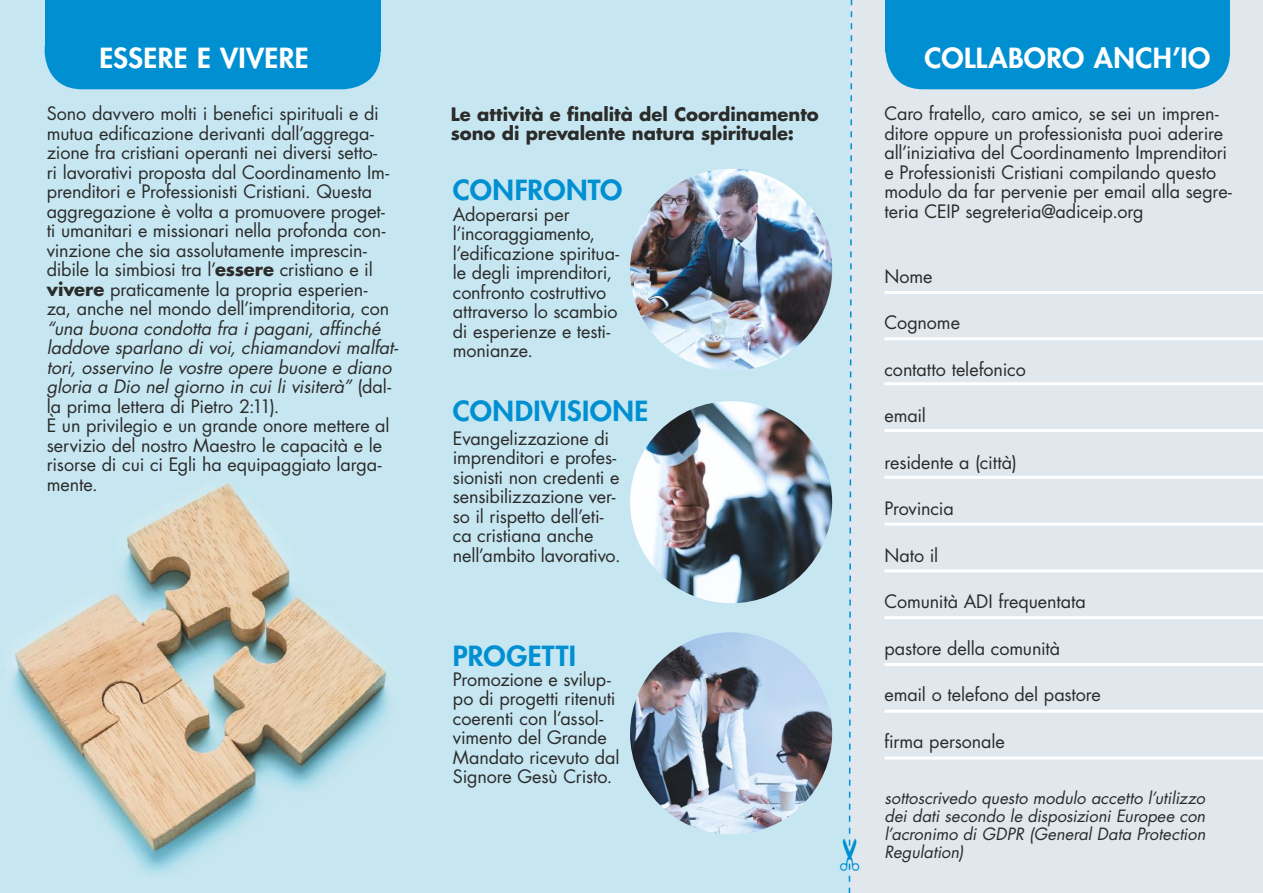
<style>
.page{position:relative;width:1263px;height:893px;background:#fff}
.page>*{position:absolute;margin:0;border:0;box-sizing:border-box;transform-origin:0 0}
.t1{font:800 27px "Futura";letter-spacing:.015em;color:#fff;scale:1.05 1}
.t2{font:800 27px "Futura";letter-spacing:.01em;color:#0090d2;scale:1.05 1}
.t3{font:18px/19.5px "Futura";letter-spacing:-.005em;color:#2b2b2a}
.t4{font:700 18px/19.5px "Futura";color:#2b2b2a}
.t5{font:italic 16.5px/18px "Futura";color:#2b2b2a;text-align:justify}
.s1{font-weight:700}
.s2{font-style:italic}
</style>
<div class="page">
<img style="left:0;top:0;width:840px;height:893px">
<div style="left:850px;top:0;width:413px;height:893px;background:#e0e8ee"></div>
<div style="left:885px;top:13px;width:345px;height:76px;background:#0090d2;border-radius:37px"></div>
<div style="left:45px;top:13px;width:336px;height:76px;background:#0090d2;border-radius:37px"></div>
<div style="left:885px;top:0;width:345px;height:51px;background:#0090d2"></div>
<div style="left:45px;top:0;width:336px;height:51px;background:#0090d2"></div>
<hr style="left:884px;top:291px;width:379px;height:3px;background:#fff">
<hr style="left:884px;top:337px;width:379px;height:3px;background:#fff">
<hr style="left:884px;top:382px;width:379px;height:3px;background:#fff">
<hr style="left:884px;top:429px;width:379px;height:3px;background:#fff">
<hr style="left:884px;top:476px;width:379px;height:3px;background:#fff">
<hr style="left:884px;top:523px;width:379px;height:3px;background:#fff">
<hr style="left:884px;top:569px;width:379px;height:3px;background:#fff">
<hr style="left:884px;top:616px;width:379px;height:3px;background:#fff">
<hr style="left:884px;top:663px;width:379px;height:3px;background:#fff">
<hr style="left:884px;top:710px;width:379px;height:3px;background:#fff">
<hr style="left:884px;top:756px;width:379px;height:3px;background:#fff">
<img style="left:630px;top:169px;width:202px;height:202px;border-radius:101px">
<img style="left:630px;top:401px;width:202px;height:202px;border-radius:101px">
<img style="left:630px;top:632px;width:202px;height:202px;border-radius:101px">
<svg style="left:840px;top:0;width:13px;height:893px"></svg>
<h1 class="t1" style="left:99px;top:40px;width:15px">ESSERE</h1>
<h1 class="t1" style="left:197px;top:40px;width:37px">E VIVERE</h1>
<h1 class="t1" style="left:924px;top:40px;width:115px">CO LLABORO</h1>
<h1 class="t1" style="left:1094px;top:40px;width:20px">ANCH</h1>
<h1 class="t1" style="left:1172px;top:40px;width:38px">’IO</h1>
<p class="t3" style="left:47px;top:104px;width:344px">Sono davvero molti i benefici spirituali e di mutua edificazione derivanti dall’aggrega&shy;zione fra cristiani operanti nei diversi setto&shy;ri lavorativi proposta dal Coordinamento Im&shy;prenditori e Professionisti Cristiani. Questa aggregazione è volta a promuovere proget&shy;ti umanitari e missionari nella profonda con&shy;vinzione che sia assolutamente imprescin&shy;dibile la simbiosi tra l’<span class="s1">essere</span> cristiano e il <span class="s1">vivere</span> praticamente la propria esperien&shy;za, anche nel mondo dell’imprenditoria, con</p>
<p class="t3" style="left:47px;top:318px;width:353px"><span class="s2">“una buona condotta fra i pagani, affinché laddove sparlano di voi, chiamandovi malfat&shy;tori, osservino le vostre opere buone e diano gloria a Dio nel giorno in cui li visiterà”</span> (dal&shy;la prima lettera di Pietro 2:11).<br>È un privilegio e un grande onore mettere al servizio del nostro Maestro le capacità e le risorse di cui ci Egli ha equipaggiato larga&shy;mente.</p>
<p class="t3" style="left:884px;top:104px;width:349px">Caro fratello, caro amico, se sei un impren&shy;ditore oppure un professionista puoi aderire all’iniziativa del Coordinamento Imprenditori e Professionisti Cristiani compilando questo modulo da far pervenie per email alla segre&shy;teria CEIP segreteria@adiceip.org</p>
<p class="t4" style="left:451px;top:104px;width:370px">Le attività e finalità del Coordinamento sono di prevalente natura spirituale:</p>
<h1 class="t2" style="left:453px;top:172px;width:163px">CONFRONTO</h1>
<p class="t3" style="left:453px;top:204px;width:168px">Adoperarsi per l’incoraggiamento, l’edificazione spiritua&shy;le degli imprenditori, confronto costruttivo attraverso lo scambio di esperienze e testi&shy;monianze.</p>
<p class="t3" style="left:884px;top:266px;width:50px">Nome</p>
<p class="t3" style="left:884px;top:313px;width:77px">Cognome</p>
<p class="t3" style="left:884px;top:359px;width:143px">contatto telefonico</p>
<p class="t3" style="left:884px;top:406px;width:43px">email</p>
<p class="t3" style="left:884px;top:452px;width:134px">residente a (città)</p>
<p class="t3" style="left:884px;top:499px;width:71px">Provincia</p>
<p class="t3" style="left:884px;top:545px;width:55px">Nato il</p>
<p class="t3" style="left:884px;top:592px;width:203px">Comunità ADI frequentata</p>
<p class="t3" style="left:884px;top:638px;width:177px">pastore della comunità</p>
<p class="t3" style="left:884px;top:685px;width:218px">email o telefono del pastore</p>
<p class="t3" style="left:884px;top:731px;width:122px">firma personale</p>
<p class="t5" style="left:884px;top:788px;width:322px">sottoscrivedo questo modulo accetto l’utilizzo dei dati secondo le disposizioni Europee con l’acronimo di GDPR (General Data Protection Regulation)</p>
<h1 class="t2" style="left:453px;top:393px;width:17px">CONDIVISIONE</h1>
<p class="t3" style="left:453px;top:428px;width:169px">Evangelizzazione di imprenditori e profes&shy;sionisti non credenti e sensibilizzazione ver&shy;so il rispetto dell’eti&shy;ca cristiana anche nell’ambito lavorativo.</p>
<h1 class="t2" style="left:453px;top:638px;width:119px">PROGETTI</h1>
<p class="t3" style="left:453px;top:669px;width:168px">Promozione e svilup&shy;po di progetti ritenuti coerenti con l’assol&shy;vimento del Grande<br>Mandato ricevuto dal<br>Signore Gesù Cristo.</p>
</div>
